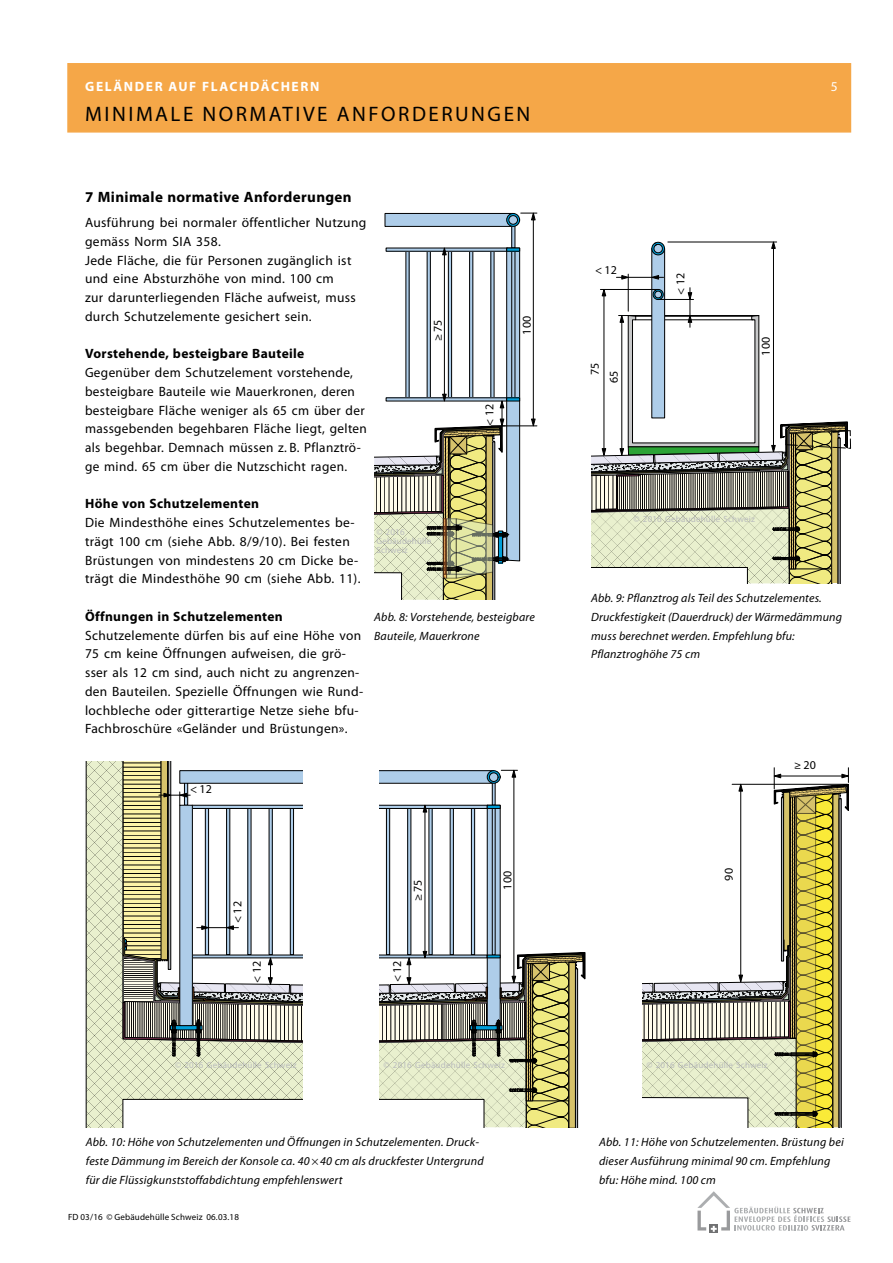
<style>
.page{position:relative;width:893px;height:1263px;background:#fff}
.page>*{position:absolute;margin:0;border:0;box-sizing:border-box;transform-origin:0 0}
.t1{font:21px "Myriad Pro";letter-spacing:.12em;color:#000}
.t2{font:700 15px "Myriad Pro";letter-spacing:.025em;color:#000}
.t3{font:13.5px/18.8px "Myriad Pro";letter-spacing:.025em;color:#000}
.t4{font:700 13.5px "Myriad Pro";letter-spacing:.025em;color:#000}
.t5{font:700 13.5px "Myriad Pro";letter-spacing:.12em;color:#fff}
.t6{font:13.5px "Myriad Pro";color:#fff}
.t7{font:italic 12px/18.8px "Myriad Pro";letter-spacing:.015em;color:#000}
.t8{font:12px/18.8px "Myriad Pro";letter-spacing:.025em;color:#000}
.t9{font:9px/9px "Myriad Pro";letter-spacing:.02em;color:#b9bbbc}
.t10{font:9px "Myriad Pro";letter-spacing:.02em;color:#000}
</style>
<div class="page">
<div style="left:67px;top:63px;width:784px;height:70px;background:#f5a748;border:2px solid #f5a748"></div>
<div style="left:385px;top:213px;width:128px;height:13px;background:#aecde9"></div>
<div style="left:385px;top:213px;width:128px;height:13px;border:1px solid #000"></div>
<svg style="left:507px;top:213px;width:13px;height:13px"></svg>
<div style="left:509px;top:216px;width:9px;height:8px;background:#aecde9;border:1px solid #000;border-radius:50%"></div>
<hr style="left:502px;top:426px;width:35px;height:1px;background:#000">
<hr style="left:533px;top:220px;width:1px;height:199px;background:#000">
<svg style="left:521px;top:213px;width:16px;height:7px"></svg>
<svg style="left:531px;top:419px;width:4px;height:8px"></svg>
<svg style="left:374px;top:247px;width:146px;height:353px"></svg>
<svg style="left:86px;top:761px;width:37px;height:366px;background:#d2d9ba"></svg>
<svg style="left:123px;top:761px;width:463px;height:366px"></svg>
<div style="left:303px;top:761px;width:75px;height:366px;background:#fff"></div>
<svg style="left:642px;top:768px;width:207px;height:359px"></svg>
<div style="left:652px;top:248px;width:13px;height:170px;background:#aecde9"></div>
<div style="left:652px;top:248px;width:13px;height:170px;border:1px solid #000"></div>
<svg style="left:652px;top:242px;width:13px;height:13px"></svg>
<hr style="left:668px;top:242px;width:109px;height:1px;background:#000">
<hr style="left:773px;top:248px;width:1px;height:197px;background:#000">
<svg style="left:771px;top:242px;width:4px;height:7px"></svg>
<hr style="left:628px;top:274px;width:1px;height:37px;background:#000">
<svg style="left:616px;top:275px;width:48px;height:4px"></svg>
<svg style="left:591px;top:288px;width:260px;height:295px"></svg>
<div style="left:709px;top:1224px;width:9px;height:9px;background:#707172"></div>
<svg style="left:697px;top:1191px;width:153px;height:41px"></svg>
<p class="t5" style="left:85px;top:79px;width:236px">GELÄNDER AUF FLACHDÄCHERN</p>
<p class="t6" style="left:831px;top:79px;width:8px">5</p>
<h1 class="t1" style="left:85px;top:102px;width:447px">MINIMALE NORMATIVE ANFORDERUNGEN</h1>
<p class="t2" style="left:85px;top:189px;width:268px">7 Minimale normative Anforderungen</p>
<p class="t3" style="left:85px;top:213px;width:283px">Ausführung bei normaler öffentlicher Nutzung gemäss Norm SIA 358.<br>Jede Fläche, die für Personen zugänglich ist und eine Absturzhöhe von mind. 100 cm<br>zur darunterliegenden Fläche aufweist, muss durch Schutzelemente gesichert sein.</p>
<p class="t4" style="left:85px;top:346px;width:221px">Vorstehende, besteigbare Bauteile</p>
<p class="t3" style="left:85px;top:363px;width:283px">Gegenüber dem Schutzelement vorstehende, besteigbare Bauteile wie Mauerkronen, deren besteigbare Fläche weniger als 65 cm über der massgebenden begehbaren Fläche liegt, gelten als begehbar. Demnach müssen z. B. Pflanztrö&shy;ge mind. 65 cm über die Nutzschicht ragen.</p>
<p class="t4" style="left:85px;top:496px;width:175px">Höhe von Schutzelementen</p>
<p class="t3" style="left:85px;top:513px;width:277px">Die Mindesthöhe eines Schutzelementes be&shy;trägt 100 cm (siehe Abb. 8/9/10). Bei festen Brüstungen von mindestens 20 cm Dicke be&shy;trägt die Mindesthöhe 90 cm (siehe Abb. 11).</p>
<p class="t4" style="left:85px;top:609px;width:199px">Öffnungen in Schutzelementen</p>
<p class="t3" style="left:85px;top:626px;width:280px">Schutzelemente dürfen bis auf eine Höhe von 75 cm keine Öffnungen aufweisen, die grö&shy;sser als 12 cm sind, auch nicht zu angrenzen&shy;den Bauteilen. Spezielle Öffnungen wie Rund&shy;lochbleche oder gitterartige Netze siehe bfu-Fachbroschüre «Geländer und Brüstungen».</p>
<p class="t8" style="left:518px;top:335px;width:21px;rotate:-90deg">100</p>
<p class="t8" style="left:429px;top:341px;width:23px;rotate:-90deg">≥75</p>
<p class="t8" style="left:480px;top:426px;width:23px;rotate:-90deg">&lt;12</p>
<p class="t9" style="left:376px;top:528px;width:57px">© 2016<br>Gebäudehülle<br>Schweiz</p>
<p class="t7" style="left:374px;top:608px;width:162px">Abb. 8: Vorstehende, besteigbare<br>Bauteile, Mauerkrone</p>
<p class="t8" style="left:190px;top:780px;width:23px">&lt;12</p>
<p class="t8" style="left:228px;top:923px;width:23px;rotate:-90deg">&lt;12</p>
<p class="t8" style="left:409px;top:901px;width:23px;rotate:-90deg">≥75</p>
<p class="t8" style="left:248px;top:982px;width:23px;rotate:-90deg">&lt;12</p>
<p class="t8" style="left:388px;top:982px;width:23px;rotate:-90deg">&lt;12</p>
<p class="t8" style="left:498px;top:890px;width:21px;rotate:-90deg">100</p>
<p class="t8" style="left:595px;top:261px;width:23px">&lt;12</p>
<p class="t8" style="left:586px;top:383px;width:22px;text-indent:8px;rotate:-90deg">75<br>65</p>
<p class="t8" style="left:671px;top:294px;width:23px;rotate:-90deg">&lt;12</p>
<p class="t8" style="left:757px;top:356px;width:21px;rotate:-90deg">100</p>
<p class="t9" style="left:634px;top:515px;width:123px">© 2016 Gebäudehülle Schweiz</p>
<p class="t7" style="left:591px;top:589px;width:252px">Abb. 9: Pflanztrog als Teil des Schutzelementes.<br>Druckfestigkeit (Dauerdruck) der Wärmedämmung muss berechnet werden. Empfehlung bfu:<br>Pflanztroghöhe 75 cm</p>
<p class="t8" style="left:719px;top:881px;width:14px;rotate:-90deg">90</p>
<p class="t8" style="left:794px;top:756px;width:23px">≥20</p>
<p class="t9" style="left:175px;top:1060px;width:123px">© 2016 Gebäudehülle Schweiz</p>
<p class="t9" style="left:384px;top:1060px;width:123px">© 2016 Gebäudehülle Schweiz</p>
<p class="t9" style="left:646px;top:1060px;width:123px">© 2016 Gebäudehülle Schweiz</p>
<p class="t7" style="left:86px;top:1133px;width:399px">Abb. 10: Höhe von Schutzelementen und Öffnungen in Schutzelementen. Druck&shy;feste Dämmung im Bereich der Konsole ca. 40 40 cm als druckfester Untergrund für die Flüssigkunststoffabdichtung empfehlenswert</p>
<p class="t7" style="left:599px;top:1133px;width:246px">Abb. 11: Höhe von Schutzelementen. Brüstung bei dieser Ausführung minimal 90 cm. Empfehlung bfu: Höhe mind. 100 cm</p>
<p class="t10" style="left:68px;top:1212px;width:173px">FD 03/16 © Gebäudehülle Schweiz 06.03.18</p>
</div>
